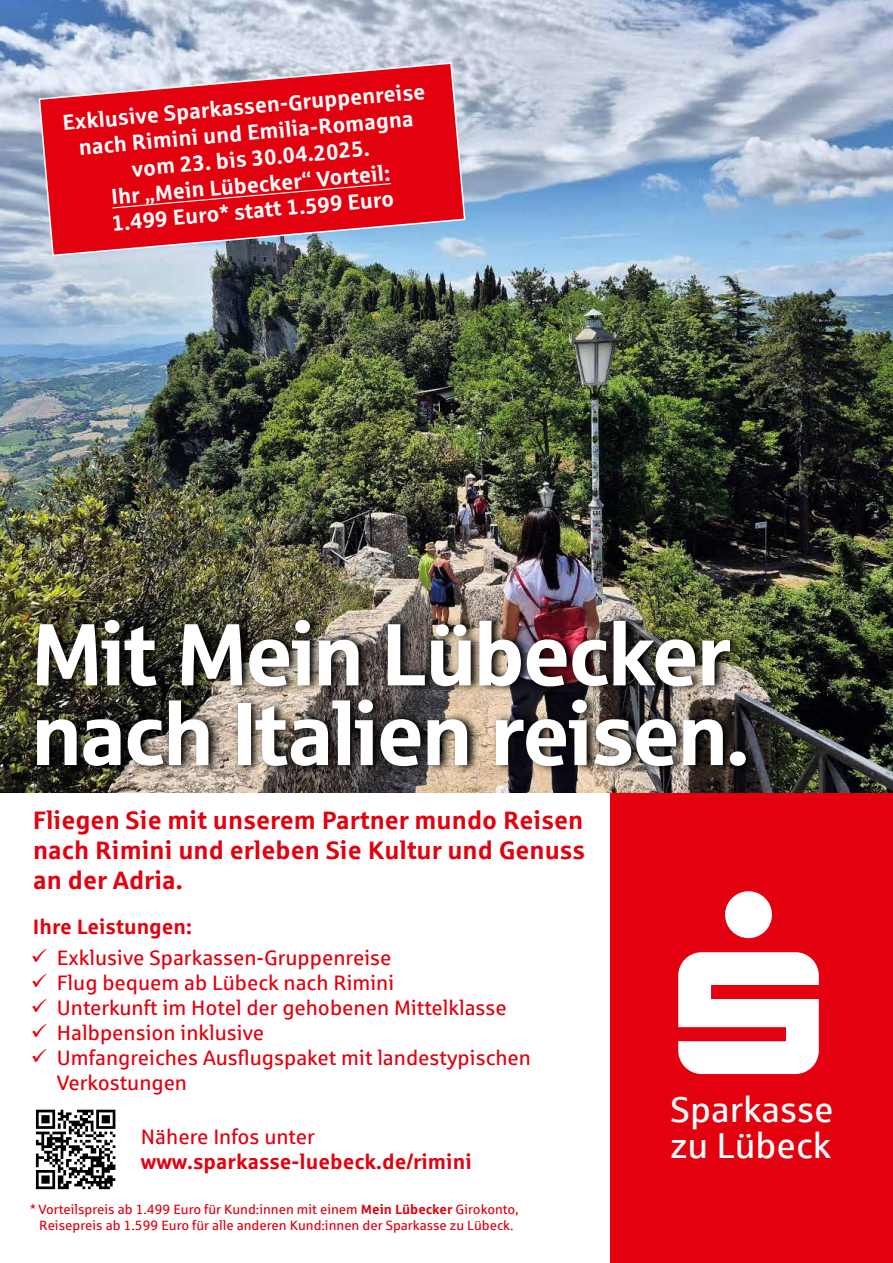
<style>
.page{position:relative;width:893px;height:1263px;background:#fff}
.page>*{position:absolute;margin:0;border:0;box-sizing:border-box;transform-origin:0 0}
.t1{font:87.9px/79.7px "Sparkasse Head";color:#fff}
.t2{font:36px/36px "Sparkasse Rg";color:#fff}
.t3{font:700 25.2px/29.7px "Sparkasse Rg";color:#e3000f;text-align:justify}
.t4{font:700 21.75px/26.1px "Sparkasse Rg";color:#fff;text-align:center}
.t5{font:21px/25.2px "Sparkasse Rg";color:#e3000f}
.t6{font:700 21px "Sparkasse Rg";color:#e3000f}
.t7{font:13.5px/16.2px "Sparkasse Rg";color:#e3000f;text-align:center}
.s1{font-weight:700}
</style>
<div class="page">
<img style="left:0;top:0;width:893px;height:793px">
<div style="left:610px;top:793px;width:283px;height:470px;background:#e3000f"></div>
<img style="left:33px;top:612px;width:725px;height:162px">
<svg style="left:678px;top:891px;width:141px;height:183px"></svg>
<svg style="left:38px;top:62px;width:428px;height:195px;background:#d73343"></svg>
<svg style="left:35px;top:1109px;width:81px;height:81px"></svg>
<svg style="left:36px;top:1110px;width:79px;height:79px"></svg>
<svg style="left:111px;top:182px;width:281px;height:27px;background:#e40a18"></svg>
<p class="t4" style="left:61px;top:109px;width:366px;rotate:-5deg">Exklusive Sparkassen-Gruppenreise nach Rimini und Emilia-Romagna vom 23. bis 30.04.2025.<br>Ihr „Mein Lübecker“ Vorteil:<br>1.499 Euro* statt 1.599 Euro</p>
<h1 class="t1" style="left:33px;top:611px;width:717px">Mit Mein Lübecker nach Italien reisen.</h1>
<p class="t3" style="left:33px;top:805px;width:554px">Fliegen Sie mit unserem Partner mundo Reisen nach Rimini und erleben Sie Kultur und Genuss an der Adria.</p>
<p class="t6" style="left:33px;top:913px;width:161px">Ihre Leistungen:</p>
<p class="t5" style="left:31px;top:944px;width:362px">✓ Exklusive Sparkassen-Gruppenreise</p>
<p class="t5" style="left:31px;top:969px;width:365px">✓ Flug bequem ab Lübeck nach Rimini</p>
<p class="t5" style="left:31px;top:994px;width:477px">✓ Unterkunft im Hotel der gehobenen Mittelklasse</p>
<p class="t5" style="left:31px;top:1020px;width:235px">✓ Halbpension inklusive</p>
<p class="t5" style="left:57px;top:1045px;width:476px;text-indent:-26px">✓ Umfangreiches Ausflugspaket mit landestypischen<br>Verkostungen</p>
<p class="t5" style="left:141px;top:1123px;width:175px">Nähere Infos unter</p>
<p class="t6" style="left:141px;top:1148px;width:332px">www.sparkasse-luebeck.de/rimini</p>
<p class="t7" style="left:30px;top:1201px;width:490px">* Vorteilspreis ab 1.499 Euro für Kund:innen mit einem <span class="s1">Mein Lübecker</span> Girokonto,<br>Reisepreis ab 1.599 Euro für alle anderen Kund:innen der Sparkasse zu Lübeck.</p>
<h2 class="t2" style="left:671px;top:1090px;width:165px">Sparkasse zu Lübeck</h2>
</div>
